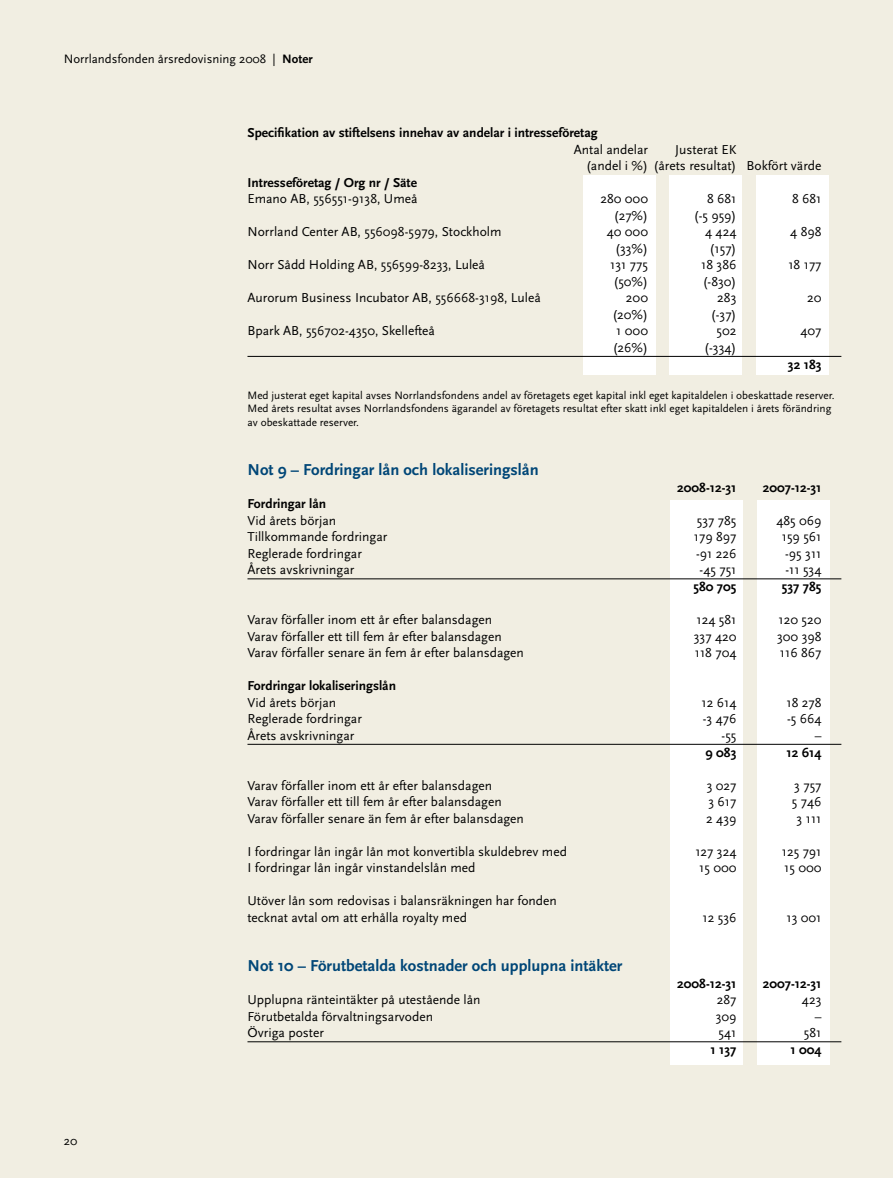
<style>
.page{position:relative;width:893px;height:1178px;background:#f1eee2}
.page>*{position:absolute;margin:0;border:0;box-sizing:border-box;transform-origin:0 0}
.t1{font:700 16.5px "Scala Sans";color:#004677}
.t2{font:13.5px/16.5px "Scala Sans";color:#000;text-align:center}
.t3{font:700 13.5px "Scala Sans";color:#000}
.t4{font:12.75px "Scala Sans";color:#000}
.t5{font:11.25px/13.5px "Scala Sans";color:#000}
.s1{font-weight:700}
</style>
<div class="page">
<div style="left:756px;top:175px;width:72px;height:200px;background:#fff"></div>
<div style="left:670px;top:175px;width:72px;height:200px;background:#fff"></div>
<div style="left:584px;top:175px;width:72px;height:200px;background:#fff"></div>
<div style="left:670px;top:500px;width:73px;height:565px;background:#fff"></div>
<div style="left:757px;top:500px;width:72px;height:565px;background:#fff"></div>
<hr style="left:247px;top:356px;width:594px;height:1px;background:#000">
<hr style="left:247px;top:579px;width:594px;height:1px;background:#000">
<hr style="left:247px;top:744px;width:594px;height:1px;background:#000">
<hr style="left:247px;top:1041px;width:594px;height:1px;background:#000">
<p class="t4" style="left:64px;top:52px;width:250px">Norrlandsfonden årsredovisning 2008 | <span class="s1">Noter</span></p>
<p class="t3" style="left:247px;top:125px;width:352px">Specifikation av stiftelsens innehav av andelar i intresseföretag</p>
<p class="t2" style="left:574px;top:141px;width:76px">Antal andelar</p>
<p class="t2" style="left:586px;top:141px;width:237px">Justerat EK<br>(andel i %) (årets resultat) Bokfört värde</p>
<p class="t3" style="left:247px;top:174px;width:171px">Intresseföretag / Org nr / Säte</p>
<p class="t2" style="left:247px;top:191px;width:172px">Emano AB, 556551-9138, Umeå</p>
<p class="t2" style="left:600px;top:191px;width:49px">280 000</p>
<p class="t2" style="left:707px;top:191px;width:31px">8 681</p>
<p class="t2" style="left:792px;top:191px;width:31px">8 681</p>
<p class="t2" style="left:614px;top:207px;width:36px">(27%)</p>
<p class="t2" style="left:694px;top:207px;width:44px">(-5 959)</p>
<p class="t2" style="left:247px;top:224px;width:256px">Norrland Center AB, 556098-5979, Stockholm</p>
<p class="t2" style="left:607px;top:224px;width:43px">40 000</p>
<p class="t2" style="left:705px;top:224px;width:33px">4 424</p>
<p class="t2" style="left:790px;top:224px;width:33px">4 898</p>
<p class="t2" style="left:615px;top:240px;width:34px">(33%)</p>
<p class="t2" style="left:710px;top:240px;width:28px">(157)</p>
<p class="t2" style="left:247px;top:257px;width:239px">Norr Sådd Holding AB, 556599-8233, Luleå</p>
<p class="t2" style="left:610px;top:257px;width:39px">131 775</p>
<p class="t2" style="left:701px;top:257px;width:37px">18 386</p>
<p class="t2" style="left:788px;top:257px;width:35px">18 177</p>
<p class="t2" style="left:613px;top:273px;width:36px">(50%)</p>
<p class="t2" style="left:703px;top:273px;width:35px">(-830)</p>
<p class="t2" style="left:247px;top:290px;width:295px">Aurorum Business Incubator AB, 556668-3198, Luleå</p>
<p class="t2" style="left:626px;top:290px;width:24px">200</p>
<p class="t2" style="left:717px;top:290px;width:21px">283</p>
<p class="t2" style="left:807px;top:290px;width:16px">20</p>
<p class="t2" style="left:612px;top:306px;width:37px">(20%)</p>
<p class="t2" style="left:711px;top:306px;width:27px">(-37)</p>
<p class="t2" style="left:247px;top:323px;width:189px">Bpark AB, 556702-4350, Skellefteå</p>
<p class="t2" style="left:616px;top:323px;width:33px">1 000</p>
<p class="t2" style="left:717px;top:323px;width:21px">502</p>
<p class="t2" style="left:800px;top:323px;width:23px">407</p>
<p class="t2" style="left:613px;top:339px;width:37px">(26%)</p>
<p class="t2" style="left:704px;top:339px;width:34px">(-334)</p>
<p class="t3" style="left:788px;top:356px;width:35px">32 183</p>
<p class="t5" style="left:247px;top:388px;width:589px">Med justerat eget kapital avses Norrlandsfondens andel av företagets eget kapital inkl eget kapitaldelen i obeskattade reserver.<br>Med årets resultat avses Norrlandsfondens ägarandel av företagets resultat efter skatt inkl eget kapitaldelen i årets förändring av obeskattade reserver.</p>
<p class="t1" style="left:247px;top:460px;width:293px">Not 9 – Fordringar lån och lokaliseringslån</p>
<p class="t3" style="left:677px;top:479px;width:61px">2008-12-31</p>
<p class="t3" style="left:763px;top:479px;width:60px">2007-12-31</p>
<p class="t3" style="left:247px;top:496px;width:80px">Fordringar lån</p>
<p class="t2" style="left:247px;top:512px;width:90px">Vid årets början</p>
<p class="t2" style="left:697px;top:512px;width:41px">537 785</p>
<p class="t2" style="left:776px;top:512px;width:47px">485 069</p>
<p class="t2" style="left:247px;top:529px;width:141px">Tillkommande fordringar</p>
<p class="t2" style="left:694px;top:529px;width:44px">179 897</p>
<p class="t2" style="left:782px;top:529px;width:41px">159 561</p>
<p class="t2" style="left:247px;top:545px;width:116px">Reglerade fordringar</p>
<p class="t2" style="left:696px;top:545px;width:42px">-91 226</p>
<p class="t2" style="left:785px;top:545px;width:38px">-95 311</p>
<p class="t2" style="left:247px;top:562px;width:108px">Årets avskrivningar</p>
<p class="t2" style="left:700px;top:562px;width:38px">-45 751</p>
<p class="t2" style="left:785px;top:562px;width:38px">-11 534</p>
<p class="t3" style="left:694px;top:579px;width:44px">580 705</p>
<p class="t3" style="left:782px;top:579px;width:41px">537 785</p>
<p class="t2" style="left:247px;top:612px;width:246px">Varav förfaller inom ett år efter balansdagen</p>
<p class="t2" style="left:696px;top:612px;width:41px">124 581</p>
<p class="t2" style="left:779px;top:612px;width:44px">120 520</p>
<p class="t2" style="left:247px;top:628px;width:256px">Varav förfaller ett till fem år efter balansdagen</p>
<p class="t2" style="left:694px;top:628px;width:44px">337 420</p>
<p class="t2" style="left:777px;top:628px;width:46px">300 398</p>
<p class="t2" style="left:247px;top:645px;width:278px">Varav förfaller senare än fem år efter balansdagen</p>
<p class="t2" style="left:695px;top:645px;width:43px">118 704</p>
<p class="t2" style="left:780px;top:645px;width:43px">116 867</p>
<p class="t3" style="left:247px;top:678px;width:150px">Fordringar lokaliseringslån</p>
<p class="t2" style="left:247px;top:694px;width:90px">Vid årets början</p>
<p class="t2" style="left:701px;top:694px;width:37px">12 614</p>
<p class="t2" style="left:786px;top:694px;width:37px">18 278</p>
<p class="t2" style="left:247px;top:711px;width:116px">Reglerade fordringar</p>
<p class="t2" style="left:703px;top:711px;width:35px">-3 476</p>
<p class="t2" style="left:787px;top:711px;width:36px">-5 664</p>
<p class="t2" style="left:247px;top:727px;width:108px">Årets avskrivningar</p>
<p class="t2" style="left:722px;top:727px;width:16px">-55</p>
<p class="t2" style="left:815px;top:727px;width:8px">–</p>
<p class="t3" style="left:705px;top:744px;width:32px">9 083</p>
<p class="t3" style="left:786px;top:744px;width:37px">12 614</p>
<p class="t2" style="left:247px;top:777px;width:246px">Varav förfaller inom ett år efter balansdagen</p>
<p class="t2" style="left:707px;top:777px;width:31px">3 027</p>
<p class="t2" style="left:794px;top:777px;width:29px">3 757</p>
<p class="t2" style="left:247px;top:793px;width:256px">Varav förfaller ett till fem år efter balansdagen</p>
<p class="t2" style="left:708px;top:793px;width:30px">3 617</p>
<p class="t2" style="left:792px;top:793px;width:31px">5 746</p>
<p class="t2" style="left:247px;top:810px;width:278px">Varav förfaller senare än fem år efter balansdagen</p>
<p class="t2" style="left:706px;top:810px;width:32px">2 439</p>
<p class="t2" style="left:797px;top:810px;width:26px">3 111</p>
<p class="t2" style="left:247px;top:843px;width:321px">I fordringar lån ingår lån mot konvertibla skuldebrev med</p>
<p class="t2" style="left:695px;top:843px;width:43px">127 324</p>
<p class="t2" style="left:782px;top:843px;width:41px">125 791</p>
<p class="t2" style="left:247px;top:859px;width:229px">I fordringar lån ingår vinstandelslån med</p>
<p class="t2" style="left:699px;top:859px;width:39px">15 000</p>
<p class="t2" style="left:784px;top:859px;width:39px">15 000</p>
<p class="t2" style="left:247px;top:892px;width:311px;text-align:left">Utöver lån som redovisas i balansräkningen har fonden tecknat avtal om att erhålla royalty med</p>
<p class="t2" style="left:702px;top:909px;width:36px">12 536</p>
<p class="t2" style="left:786px;top:909px;width:37px">13 001</p>
<p class="t1" style="left:247px;top:956px;width:376px">Not 10 – Förutbetalda kostnader och upplupna intäkter</p>
<p class="t3" style="left:677px;top:975px;width:61px">2008-12-31</p>
<p class="t3" style="left:763px;top:975px;width:60px">2007-12-31</p>
<p class="t4" style="left:64px;top:1133px;width:15px">20</p>
<p class="t2" style="left:247px;top:992px;width:235px">Upplupna ränteintäkter på utestående lån</p>
<p class="t2" style="left:717px;top:992px;width:21px">287</p>
<p class="t2" style="left:802px;top:992px;width:21px">423</p>
<p class="t2" style="left:247px;top:1008px;width:187px">Förutbetalda förvaltningsarvoden</p>
<p class="t2" style="left:716px;top:1008px;width:22px">309</p>
<p class="t2" style="left:815px;top:1008px;width:8px">–</p>
<p class="t2" style="left:247px;top:1025px;width:78px">Övriga poster</p>
<p class="t2" style="left:719px;top:1025px;width:19px">541</p>
<p class="t2" style="left:804px;top:1025px;width:19px">581</p>
<p class="t3" style="left:710px;top:1042px;width:27px">1 137</p>
<p class="t3" style="left:790px;top:1042px;width:33px">1 004</p>
</div>
